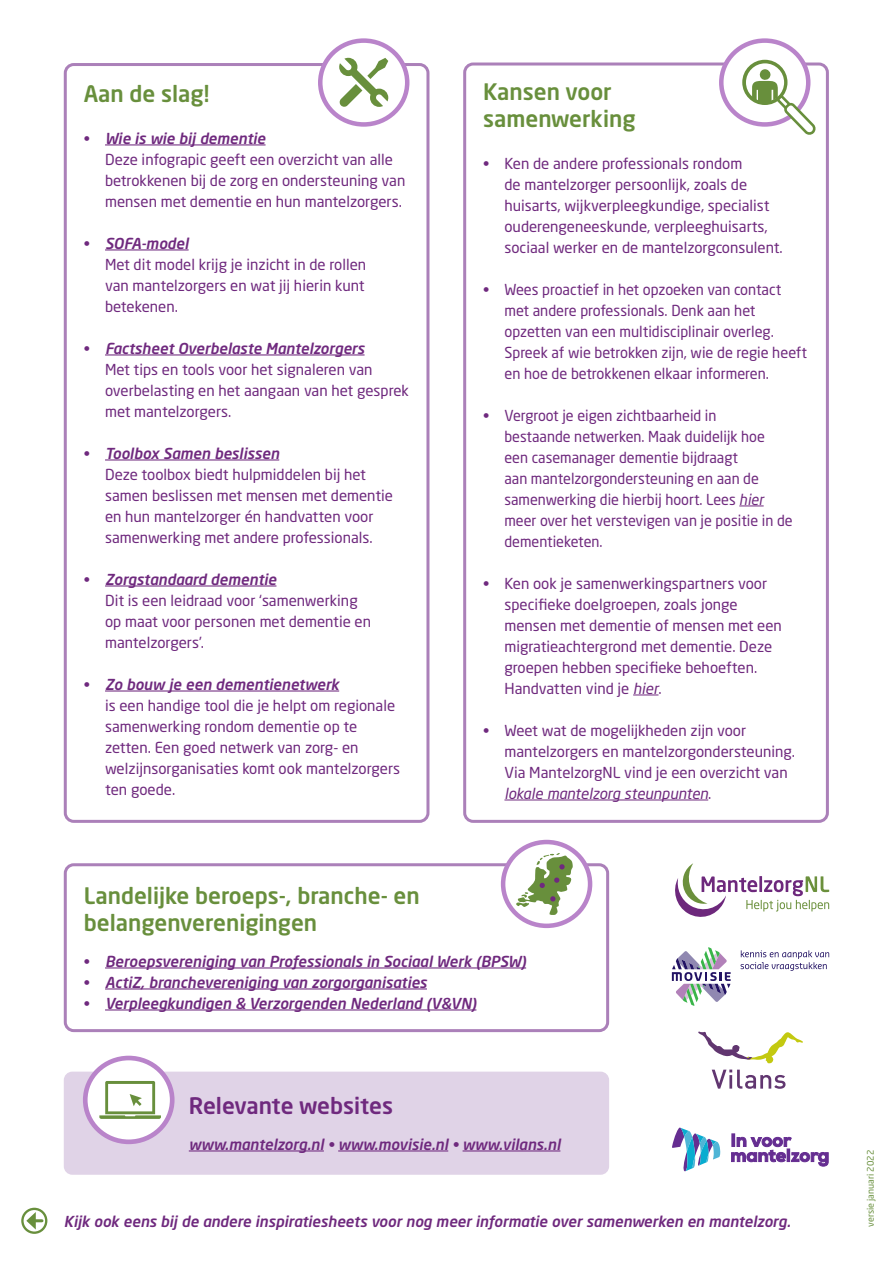
<style>
.page{position:relative;width:893px;height:1263px;background:#fff}
.page>*{position:absolute;margin:0;border:0;box-sizing:border-box;transform-origin:0 0}
._2a__Subtekst{font:500 22.5px/27px "Neo Sans W1 G";color:#688f3c}
._2a__Subtekst-2{font:500 22.5px "Neo Sans W1 G";color:#6f297e}
._2b__Subtekst{font:15px/21px "Neo Sans W1 G";color:#6f297e}
._2b__Subtekst-2{font:italic 500 15px "Neo Sans W1 G";color:#6f297e}
._2b__Subtekst-3{font:9px "Neo Sans W1 G";color:#688f3c}
.s1{font-weight:500;font-style:italic}
.s2{font-style:italic}
.s3{font-weight:400;font-style:normal}
</style>
<div class="page">
<hr style="left:105px;top:144px;width:161px;height:1px;background:#6f297e">
<hr style="left:105px;top:249px;width:84px;height:1px;background:#6f297e">
<hr style="left:105px;top:354px;width:260px;height:1px;background:#6f297e">
<hr style="left:105px;top:459px;width:174px;height:1px;background:#6f297e">
<hr style="left:105px;top:585px;width:171px;height:1px;background:#6f297e">
<hr style="left:105px;top:690px;width:234px;height:1px;background:#6f297e">
<div style="left:64px;top:63px;width:365px;height:760px;border:3px solid #ab80b9;border-radius:9px"></div>
<svg style="left:22px;top:1209px;width:24px;height:24px"></svg>
<div style="left:21px;top:1208px;width:26px;height:26px;border:2px solid #688f3c;border-radius:50%"></div>
<svg style="left:26px;top:1212px;width:16px;height:17px"></svg>
<div style="left:320px;top:41px;width:87px;height:83px;background:#fff;border-radius:50%"></div>
<div style="left:318px;top:38px;width:91px;height:89px;border:4px solid #b984ca;border-radius:50%"></div>
<svg style="left:339px;top:58px;width:49px;height:49px"></svg>
<svg style="left:739px;top:505px;width:25px;height:1px"></svg>
<svg style="left:633px;top:694px;width:25px;height:1px"></svg>
<hr style="left:504px;top:799px;width:204px;height:1px;background:#6f297e">
<div style="left:463px;top:63px;width:366px;height:760px;border:3px solid #ab80b9;border-radius:9px"></div>
<hr style="left:105px;top:967px;width:421px;height:1px;background:#6f297e">
<hr style="left:105px;top:988px;width:322px;height:1px;background:#6f297e">
<hr style="left:105px;top:1009px;width:371px;height:1px;background:#6f297e">
<div style="left:64px;top:863px;width:545px;height:169px;border:3px solid #ab80b9;border-radius:9px"></div>
<svg style="left:503px;top:842px;width:87px;height:84px"></svg>
<div style="left:501px;top:840px;width:91px;height:88px;border:4px solid #b984ca;border-radius:50%"></div>
<svg style="left:516px;top:853px;width:57px;height:62px"></svg>
<svg style="left:675px;top:863px;width:154px;height:54px"></svg>
<svg style="left:672px;top:947px;width:59px;height:59px"></svg>
<svg style="left:741px;top:950px;width:88px;height:21px"></svg>
<svg style="left:712px;top:1069px;width:73px;height:20px"></svg>
<svg style="left:698px;top:1031px;width:105px;height:32px"></svg>
<svg style="left:672px;top:1127px;width:48px;height:44px"></svg>
<svg style="left:731px;top:1134px;width:97px;height:32px"></svg>
<div style="left:64px;top:1071px;width:545px;height:104px;background:#e0d3e7;border-radius:9px"></div>
<hr style="left:189px;top:1150px;width:135px;height:1px;background:#6f297e">
<hr style="left:338px;top:1150px;width:110px;height:1px;background:#6f297e">
<hr style="left:463px;top:1150px;width:97px;height:1px;background:#6f297e">
<div style="left:85px;top:1058px;width:87px;height:84px;background:#fff;border-radius:50%"></div>
<div style="left:83px;top:1056px;width:92px;height:88px;border:5px solid #b984ca;border-radius:50%"></div>
<svg style="left:99px;top:1081px;width:62px;height:38px"></svg>
<svg style="left:721px;top:41px;width:87px;height:83px"></svg>
<div style="left:719px;top:38px;width:91px;height:89px;border:4px solid #b984ca;border-radius:50%"></div>
<svg style="left:742px;top:60px;width:76px;height:75px"></svg>
<p class="_2a__Subtekst" style="left:84px;top:79px;width:127px">Aan de slag!</p>
<p class="_2b__Subtekst" style="left:105px;top:128px;width:302px;text-indent:-21px">• <span class="s1">Wie is wie bij dementie<br></span>Deze infograpic geeft een overzicht van alle betrokkenen bij de zorg en ondersteuning van mensen met dementie en hun mantelzorgers.</p>
<p class="_2b__Subtekst" style="left:105px;top:233px;width:263px;text-indent:-21px">• <span class="s1">SOFA-model<br></span>Met dit model krijg je inzicht in de rollen van mantelzorgers en wat jij hierin kunt betekenen.</p>
<p class="_2b__Subtekst" style="left:105px;top:338px;width:305px;text-indent:-21px">• <span class="s1">Factsheet Overbelaste Mantelzorgers<br></span>Met tips en tools voor het signaleren van overbelasting en het aangaan van het gesprek met mantelzorgers.</p>
<p class="_2b__Subtekst" style="left:105px;top:443px;width:289px;text-indent:-21px">• <span class="s1">Toolbox Samen beslissen<br></span>Deze toolbox biedt hulpmiddelen bij het samen beslissen met mensen met dementie en hun mantelzorger én handvatten voor samenwerking met andere professionals.</p>
<p class="_2b__Subtekst" style="left:105px;top:569px;width:268px;text-indent:-21px">• <span class="s1">Zorgstandaard dementie<br></span>Dit is een leidraad voor ‘samenwerking op maat voor personen met dementie en mantelzorgers’.</p>
<p class="_2b__Subtekst" style="left:105px;top:674px;width:297px;text-indent:-21px">• <span class="s1">Zo bouw je een dementienetwerk<br></span>is een handige tool die je helpt om regionale samenwerking rondom dementie op te zetten. Een goed netwerk van zorg- en welzijnsorganisaties komt ook mantelzorgers ten goede.</p>
<p class="_2a__Subtekst" style="left:483px;top:77px;width:154px">Kansen voor samenwerking</p>
<p class="_2b__Subtekst" style="left:504px;top:153px;width:280px;text-indent:-21px">• Ken de andere professionals rondom<br>de mantelzorger persoonlijk, zoals de huisarts, wijkverpleegkundige, specialist ouderengeneeskunde, verpleeghuisarts, sociaal werker en de mantelzorgconsulent.</p>
<p class="_2b__Subtekst" style="left:504px;top:279px;width:304px;text-indent:-21px">• Wees proactief in het opzoeken van contact met andere professionals. Denk aan het opzetten van een multidisciplinair overleg.<br>Spreek af wie betrokken zijn, wie de regie heeft en hoe de betrokkenen elkaar informeren.</p>
<p class="_2b__Subtekst" style="left:504px;top:405px;width:290px;text-indent:-21px">• Vergroot je eigen zichtbaarheid in<br>bestaande netwerken. Maak duidelijk hoe<br>een casemanager dementie bijdraagt<br>aan mantelzorgondersteuning en aan de samenwerking die hierbij hoort. Lees <span class="s2">hier </span>meer over het verstevigen van je positie in de dementieketen.</p>
<p class="_2b__Subtekst" style="left:504px;top:573px;width:279px;text-indent:-21px">• Ken ook je samenwerkingspartners voor specifieke doelgroepen, zoals jonge mensen met dementie of mensen met een migratieachtergrond met dementie. Deze groepen hebben specifieke behoeften.<br>Handvatten vind je <span class="s2">hier</span>.</p>
<p class="_2b__Subtekst" style="left:504px;top:720px;width:292px;text-indent:-21px">• Weet wat de mogelijkheden zijn voor mantelzorgers en mantelzorgondersteuning.<br>Via MantelzorgNL vind je een overzicht van <span class="s2">lokale mantelzorg steunpunten</span>.</p>
<p class="_2a__Subtekst" style="left:84px;top:881px;width:337px">Landelijke beroeps-, branche- en belangenverenigingen</p>
<p class="_2b__Subtekst-2" style="left:84px;top:952px;width:444px"><span class="s3">•</span> Beroepsvereniging van Professionals in Sociaal Werk (BPSW)</p>
<p class="_2b__Subtekst-2" style="left:84px;top:973px;width:345px"><span class="s3">•</span> ActiZ, branchevereniging van zorgorganisaties</p>
<p class="_2b__Subtekst-2" style="left:84px;top:994px;width:394px"><span class="s3">•</span> Verpleegkundigen &amp; Verzorgenden Nederland (V&amp;VN)</p>
<p class="_2a__Subtekst-2" style="left:189px;top:1091px;width:206px">Relevante websites</p>
<p class="_2b__Subtekst-2" style="left:189px;top:1135px;width:373px">www.mantelzorg.nl • www.movisie.nl • www.vilans.nl</p>
<p class="_2b__Subtekst-2" style="left:64px;top:1211px;width:728px">Kijk ook eens bij de andere inspiratiesheets voor nog meer informatie over samenwerken en mantelzorg.</p>
<p class="_2b__Subtekst-3" style="left:865px;top:1227px;width:78px;rotate:-90deg">versie januari 2022</p>
</div>
